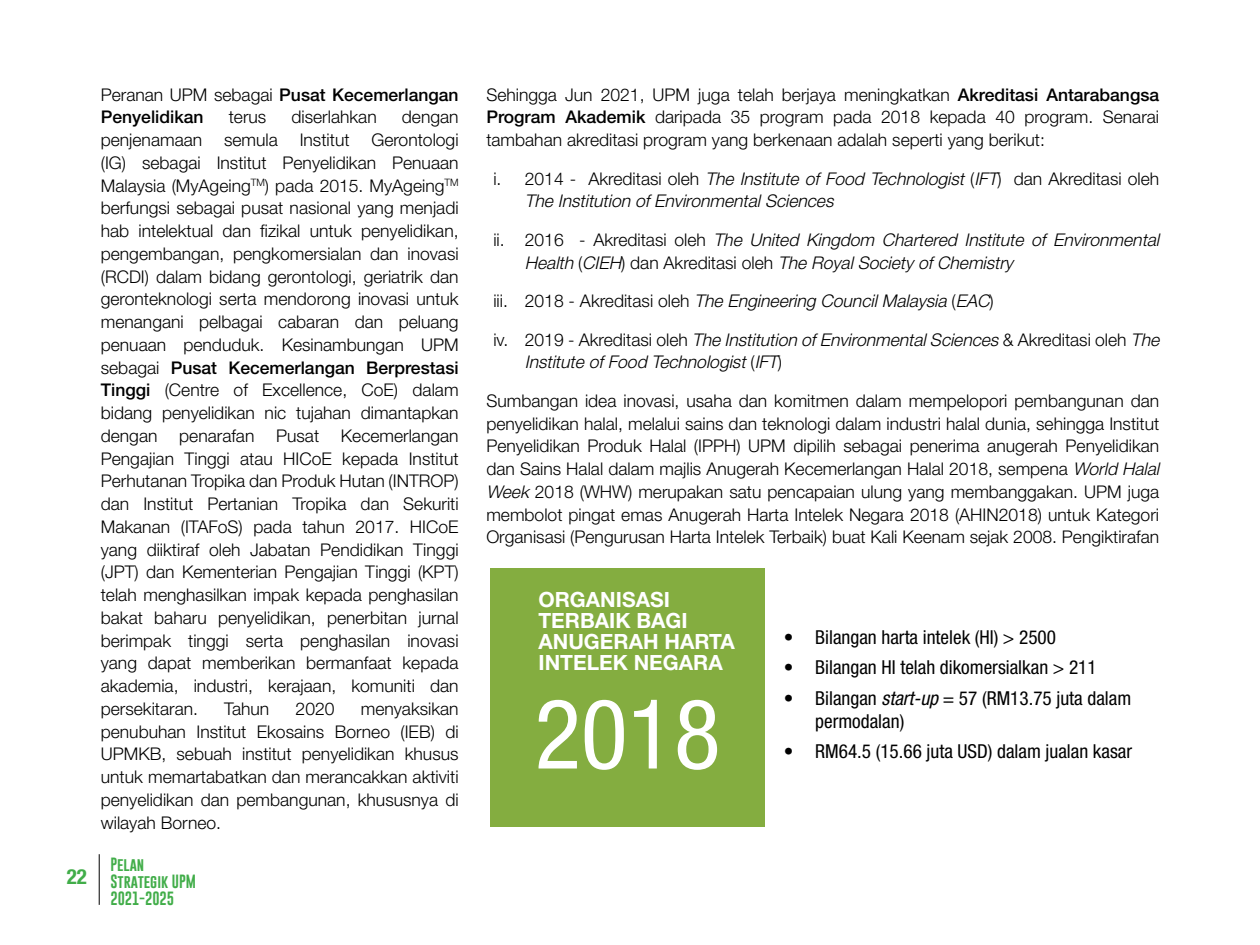
<style>
.page{position:relative;width:1260px;height:945px;background:#fff}
.page>*{position:absolute;margin:0;border:0;box-sizing:border-box;transform-origin:0 0}
.t1{font:condensed 96.95px "Helvetica Neue LT Std";color:#fff}
.t2{font:700 21px/21px "Helvetica Neue LT Std";color:#fff}
.t3{font:700 condensed 21px "Helvetica Neue";color:#41ad49}
.t4{font:condensed 19.25px/22.8px "Helvetica Neue LT Std";color:#000}
.t5{font:300 17.5px/22.8px "Helvetica Neue LT Std";color:#000;text-align:justify}
.t6{font:italic 300 17.5px/22.8px "Helvetica Neue LT Std";color:#000}
.t7{font:500 17.5px/22.8px "Helvetica Neue LT Std";color:#000}
.t8{font:14px/16.8px "Gobold";color:#41ad49}
.s1{font-weight:300}
.s2{font-weight:500}
.s3{font-style:normal}
.s4{font-style:italic}
</style>
<div class="page">
<hr style="left:99px;top:854px;width:1px;height:51px;background:#000">
<div style="left:490px;top:568px;width:275px;height:259px;background:#84ad40"></div>
<p class="t3" style="left:67px;top:860px;width:22px">22</p>
<p class="t7" style="left:101px;top:83px;width:359px"><span class="s1">Peranan UPM sebagai</span> Pusat Kecemerlangan<br>Penyelidikan</p>
<p class="t5" style="left:101px;top:105px;width:359px;text-indent:301px">dengan penjenamaan semula Institut Gerontologi (IG) sebagai Institut Penyelidikan Penuaan Malaysia (MyAgeing<sup>TM</sup>) pada 2015. MyAgeing<sup>TM </sup>berfungsi sebagai pusat nasional yang menjadi hab intelektual dan fizikal untuk penyelidikan, pengembangan, pengkomersialan dan inovasi (RCDI) dalam bidang gerontologi, geriatrik dan geronteknologi serta mendorong inovasi untuk menangani pelbagai cabaran dan peluang penuaan penduduk. Kesinambungan UPM sebagai <span class="s2">Pusat Kecemerlangan Berprestasi Tinggi</span> (Centre of Excellence, CoE) dalam bidang penyelidikan nic tujahan dimantapkan dengan penarafan Pusat Kecemerlangan Pengajian Tinggi atau HICoE kepada Institut Perhutanan Tropika dan Produk Hutan (INTROP) dan Institut Pertanian Tropika dan Sekuriti Makanan (ITAFoS) pada tahun 2017. HICoE yang diiktiraf oleh Jabatan Pendidikan Tinggi (JPT) dan Kementerian Pengajian Tinggi (KPT) telah menghasilkan impak kepada penghasilan bakat baharu penyelidikan, penerbitan jurnal berimpak tinggi serta penghasilan inovasi yang dapat memberikan bermanfaat kepada akademia, industri, kerajaan, komuniti dan persekitaran.</p>
<p class="t5" style="left:229px;top:105px;width:39px">terus</p>
<p class="t5" style="left:291px;top:105px;width:87px">diserlahkan</p>
<p class="t5" style="left:101px;top:697px;width:359px;text-indent:260px">menyaksikan penubuhan Institut Ekosains Borneo (IEB) di UPMKB, sebuah institut penyelidikan khusus untuk memartabatkan dan merancakkan aktiviti penyelidikan dan pembangunan, khususnya di wilayah Borneo.</p>
<p class="t5" style="left:224px;top:697px;width:47px">Tahun</p>
<p class="t5" style="left:296px;top:697px;width:40px">2020</p>
<p class="t8" style="left:110px;top:856px;width:87px">Pelan<br>Strategik UPM<br>2021-2025</p>
<p class="t5" style="left:486px;top:83px;width:674px">Sehingga Jun 2021, UPM juga telah berjaya meningkatkan <span class="s2">Akreditasi Antarabangsa Program Akademik</span> daripada 35 program pada 2018 kepada 40 program. Senarai tambahan akreditasi program yang berkenaan adalah seperti yang berikut:</p>
<p class="t6" style="left:525px;top:167px;width:636px;text-indent:-32px"><span class="s3">i. 2014 - Akreditasi oleh</span> The Institute of Food Technologist <span class="s3">(</span>IFT<span class="s3">) dan Akreditasi oleh<br></span>The Institution ofEnvironmentalSciences</p>
<p class="t6" style="left:525px;top:228px;width:640px;text-indent:-31px"><span class="s3">i i . 2 0 1 6 - A k r e d i t a s i o l e h</span> The United Kingdom Chartered Institute of Environmental<br>Health <span class="s3">(</span> CIEH<span class="s3">) d a n A k r e d i t a s i o l e h</span> The RoyalSociety ofChemistry</p>
<p class="t6" style="left:493px;top:289px;width:502px"><span class="s3">i i i . 2 0 1 8 - A k r e d i t a s i o l e h</span> The Engineering CouncilMalaysia <span class="s3">(</span> EAC<span class="s3">)</span></p>
<p class="t6" style="left:525px;top:328px;width:640px;text-indent:-32px"><span class="s3">i v . 2 0 1 9 - A k r e d i t a s i o l e h</span> The Institution ofEnvironmentalSciences <span class="s3">&amp; A k r e d i t a s i o l e h</span> The<br>Institute ofFood Technologist<span class="s3">(</span> IFT<span class="s3">)</span></p>
<p class="t5" style="left:486px;top:389px;width:679px;text-align:left">Sumbangan idea inovasi, usaha dan komitmen dalam mempelopori pembangunan dan penyelidikan halal, melalui sains dan teknologi dalam industri halal dunia, sehingga Institut Penyelidikan Produk Halal (IPPH) UPM dipilih sebagai penerima anugerah Penyelidikan dan Sains Halal dalam majlis Anugerah Kecemerlangan Halal 2018, sempena <span class="s4">World Halal Week</span> 2018 (WHW) merupakan satu pencapaian ulung yang membanggakan. UPM juga membolot pingat emas Anugerah Harta Intelek Negara 2018 (AHIN2018) untuk Kategori Organisasi (Pengurusan Harta Intelek Terbaik) buat Kali Keenam sejak 2008. Pengiktirafan</p>
<p class="t2" style="left:538px;top:589px;width:198px">ORGANISASI<br>TERBAIK BAGI<br>ANUGERAH HARTA<br>INTELEK NEGARA</p>
<h1 class="t1" style="left:534px;top:678px;width:188px">2018</h1>
<p class="t4" style="left:784px;top:626px;width:274px">• Bilangan harta intelek (HI) &gt; 2500</p>
<p class="t4" style="left:784px;top:656px;width:315px">• Bilangan HI telah dikomersialkan &gt; 211</p>
<p class="t4" style="left:815px;top:687px;width:318px;text-indent:-31px">• Bilangan <span class="s4">start-up</span> = 57 (RM13.75 juta dalam permodalan)</p>
<p class="t4" style="left:784px;top:740px;width:350px">• RM64.5 (15.66 juta USD) dalam jualan kasar</p>
</div>
